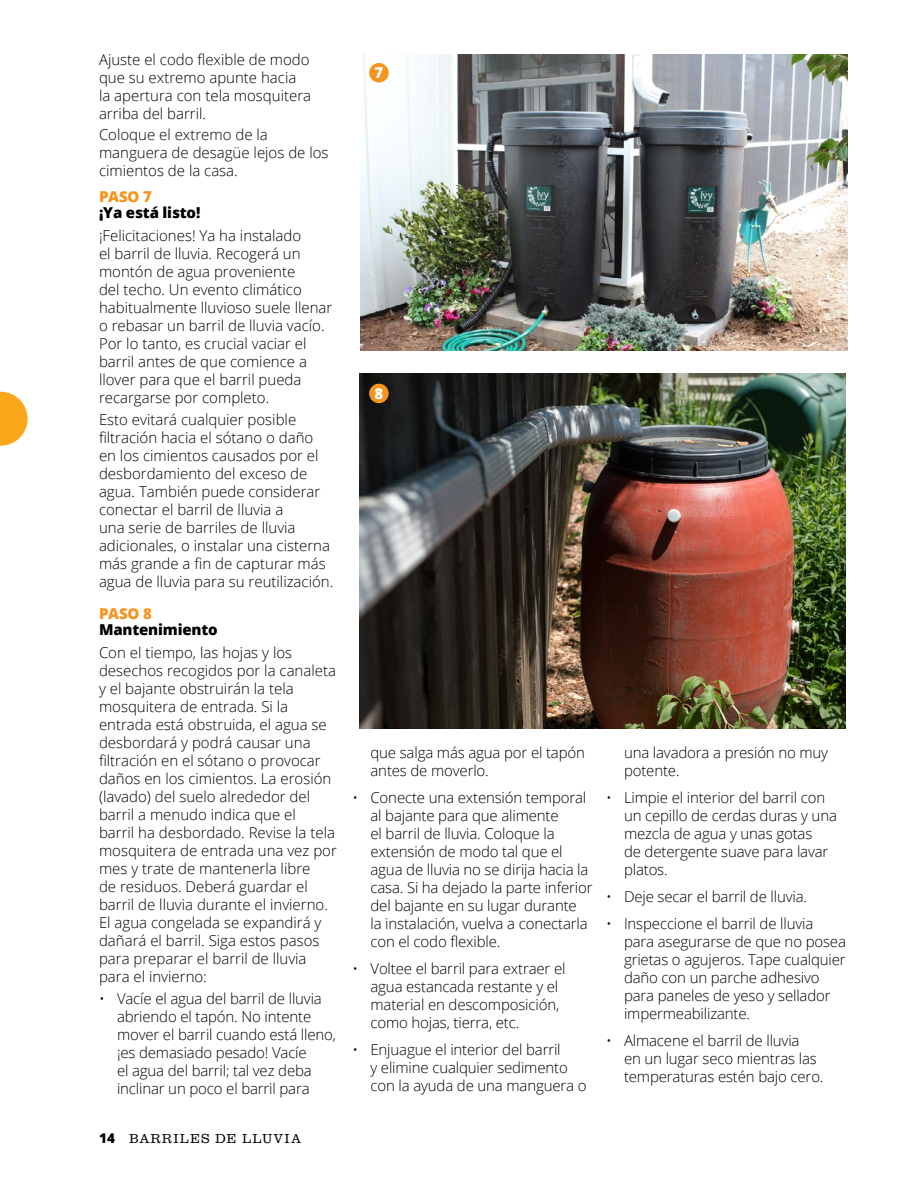
<style>
.page{position:relative;width:918px;height:1188px;background:#fff}
.page>*{position:absolute;margin:0;border:0;box-sizing:border-box;transform-origin:0 0}
.instructions{font:300 15px/18px "Open Sans";color:#000}
.instructions_first_para{font:300 15px/18px "Open Sans";color:#000}
.Step_heads{font:800 15px "Open Sans";letter-spacing:-.01em;color:#000}
.Step{font:800 15px "Open Sans";color:#f7941e}
.instructions-2{font:800 15px "Open Sans";color:#f7941e}
.text{font:800 15px "Open Sans";color:#fff}
.B_head{font:300 13.5px "Clarendon URW";letter-spacing:.08em;color:#000}
.s1{font-family:"Open Sans";font-weight:800}
</style>
<div class="page">
<svg style="left:0;top:392px;width:28px;height:54px"></svg>
<img style="left:360px;top:373px;width:486px;height:356px">
<img style="left:360px;top:54px;width:488px;height:297px">
<div style="left:369px;top:63px;width:20px;height:19px;background:#f7941e;border-radius:50%"></div>
<div style="left:369px;top:384px;width:20px;height:19px;background:#f7941e;border-radius:50%"></div>
<p class="instructions_first_para" style="left:99px;top:51px;width:214px">Ajuste el codo flexible de modo que su extremo apunte hacia la apertura con tela mosquitera arriba del barril.</p>
<p class="instructions_first_para" style="left:99px;top:126px;width:231px">Coloque el extremo de la manguera de desagüe lejos de los cimientos de la casa.</p>
<p class="Step" style="left:99px;top:185px;width:54px">PASO 7</p>
<p class="Step_heads" style="left:99px;top:202px;width:103px">¡Ya está listo!</p>
<p class="instructions" style="left:99px;top:226px;width:235px">¡Felicitaciones! Ya ha instalado<br>el barril de lluvia. Recogerá un montón de agua proveniente<br>del techo. Un evento climático habitualmente lluvioso suele llenar o rebasar un barril de lluvia vacío.<br>Por lo tanto, es crucial vaciar el barril antes de que comience a llover para que el barril pueda recargarse por completo.</p>
<p class="instructions" style="left:99px;top:411px;width:236px">Esto evitará cualquier posible filtración hacia el sótano o daño en los cimientos causados por el desbordamiento del exceso de agua. También puede considerar conectar el barril de lluvia a<br>una serie de barriles de lluvia adicionales, o instalar una cisterna más grande a fin de capturar más agua de lluvia para su reutilización.</p>
<p class="instructions-2" style="left:99px;top:602px;width:54px">PASO 8</p>
<p class="Step_heads" style="left:99px;top:619px;width:120px">Mantenimiento</p>
<p class="instructions" style="left:99px;top:643px;width:239px">Con el tiempo, las hojas y los desechos recogidos por la canaleta y el bajante obstruirán la tela mosquitera de entrada. Si la entrada está obstruida, el agua se desbordará y podrá causar una filtración en el sótano o provocar daños en los cimientos. La erosión (lavado) del suelo alrededor del barril a menudo indica que el<br>barril ha desbordado. Revise la tela mosquitera de entrada una vez por mes y trate de mantenerla libre<br>de residuos. Deberá guardar el barril de lluvia durante el invierno.<br>El agua congelada se expandirá y dañará el barril. Siga estos pasos para preparar el barril de lluvia para el invierno:</p>
<p class="instructions" style="left:117px;top:990px;width:221px;text-indent:-18px">• Vacíe el agua del barril de lluvia abriendo el tapón. No intente mover el barril cuando está lleno, ¡es demasiado pesado! Vacíe<br>el agua del barril; tal vez deba inclinar un poco el barril para</p>
<p class="B_head" style="left:99px;top:1129px;width:203px"><span class="s1">14</span> BARRILES DE LLUVIA</p>
<p class="text" style="left:375px;top:62px;width:10px">7</p>
<p class="text" style="left:375px;top:382px;width:10px">8</p>
<p class="instructions" style="left:370px;top:743px;width:216px">que salga más agua por el tapón antes de moverlo.</p>
<p class="instructions" style="left:370px;top:788px;width:224px;text-indent:-18px">• Conecte una extensión temporal al bajante para que alimente<br>el barril de lluvia. Coloque la extensión de modo tal que el agua de lluvia no se dirija hacia la casa. Si ha dejado la parte inferior del bajante en su lugar durante<br>la instalación, vuelva a conectarla con el codo flexible.</p>
<p class="instructions" style="left:370px;top:959px;width:196px;text-indent:-18px">• Voltee el barril para extraer el agua estancada restante y el material en descomposición, como hojas, tierra, etc.</p>
<p class="instructions" style="left:370px;top:1040px;width:218px;text-indent:-18px">• Enjuague el interior del barril<br>y elimine cualquier sedimento con la ayuda de una manguera o</p>
<p class="instructions" style="left:624px;top:743px;width:206px">una lavadora a presión no muy potente.</p>
<p class="instructions" style="left:624px;top:788px;width:214px;text-indent:-18px">• Limpie el interior del barril con un cepillo de cerdas duras y una mezcla de agua y unas gotas<br>de detergente suave para lavar platos.</p>
<p class="instructions" style="left:606px;top:887px;width:203px">• Deje secar el barril de lluvia.</p>
<p class="instructions" style="left:624px;top:914px;width:224px;text-indent:-18px">• Inspeccione el barril de lluvia para asegurarse de que no posea grietas o agujeros. Tape cualquier daño con un parche adhesivo para paneles de yeso y sellador impermeabilizante.</p>
<p class="instructions" style="left:624px;top:1031px;width:201px;text-indent:-18px">• Almacene el barril de lluvia<br>en un lugar seco mientras las temperaturas estén bajo cero.</p>
</div>
